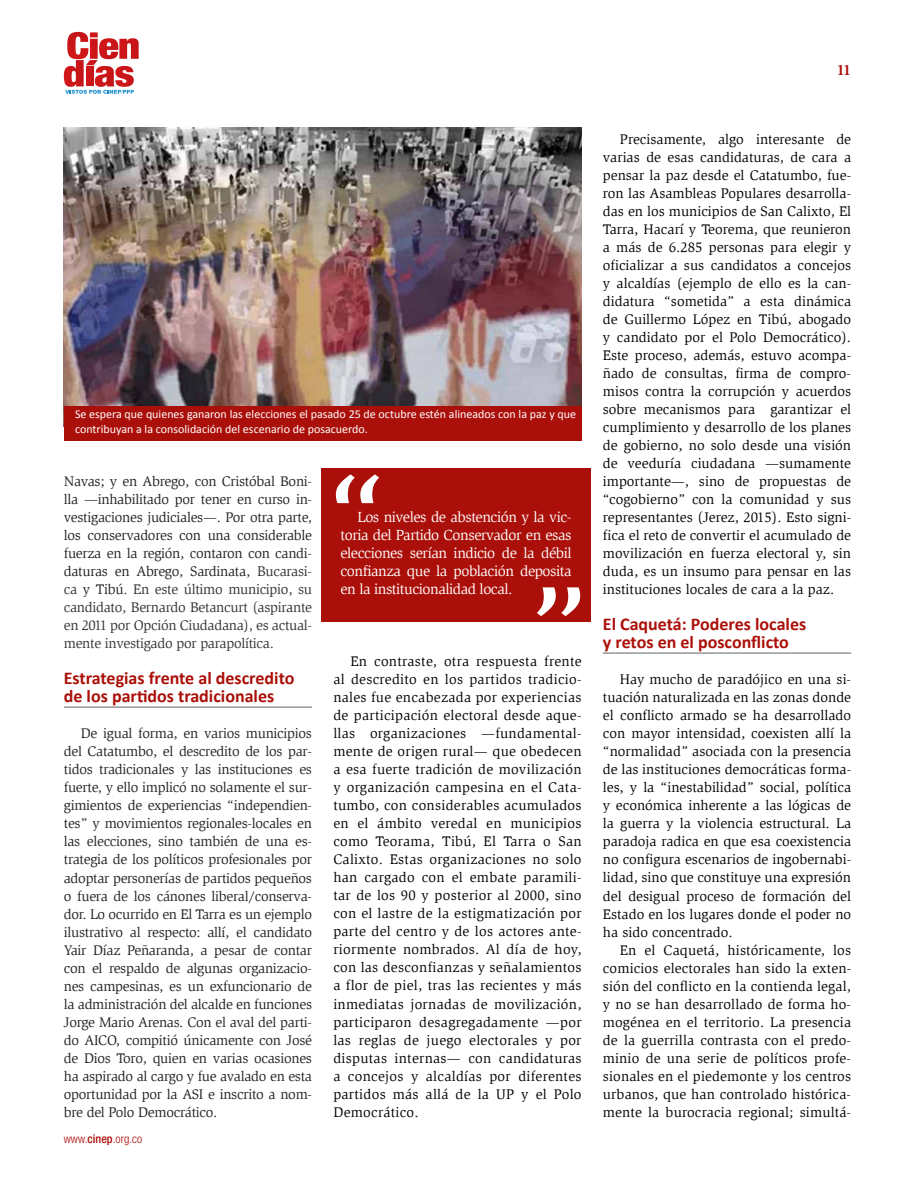
<style>
.page{position:relative;width:915px;height:1187px;background:#fff}
.page>*{position:absolute;margin:0;border:0;box-sizing:border-box;transform-origin:0 0}
.t1{font:700 18px/18px "Calibri";color:#ab0f09}
.t2{font:15px/18px "Slimbach Std";letter-spacing:-.03em;color:#fff;text-align:justify}
.t3{font:700 15px "Slimbach Std";color:#ab0f09}
.t4{font:14.25px/18px "Slimbach Std";color:#000;text-align:justify}
.t5{font:14.25px/18px "Slimbach Std";letter-spacing:-.02em;color:#222;text-align:justify}
.t6{font:12px/14.4px "Calibri";color:#fff}
.t7{font:300 condensed 12px "Helvetica Neue";color:#ab0f09}
.s1{color:#333}
.s2{font-weight:500}
</style>
<div class="page">
<svg style="left:64px;top:32px;width:75px;height:62px"></svg>
<img style="left:64px;top:128px;width:517px;height:278px">
<hr style="left:64px;top:706px;width:248px;height:1px;background:#646363">
<hr style="left:602px;top:652px;width:248px;height:1px;background:#646363">
<div style="left:321px;top:468px;width:269px;height:154px;background:#ab0f09"></div>
<svg style="left:537px;top:587px;width:43px;height:29px"></svg>
<svg style="left:336px;top:474px;width:43px;height:29px"></svg>
<div style="left:64px;top:406px;width:517px;height:35px;background:#ab0f09"></div>
<p class="t3" style="left:836px;top:61px;width:16px">11</p>
<p class="t6" style="left:75px;top:407px;width:502px">Se espera que quienes ganaron las elecciones el pasado 25 de octubre estén alineados con la paz y que contribuyan a la consolidación del escenario de posacuerdo.</p>
<p class="t5" style="left:64px;top:472px;width:250px">Navas; y en Abrego, con Cristóbal Boni&shy;lla —inhabilitado por tener en curso in&shy;vestigaciones judiciales—. Por otra parte, los conservadores con una considerable fuerza en la región, contaron con candi&shy;daturas en Abrego, Sardinata, <span class="s1">Bucarasi&shy;ca</span> y Tibú<span class="s1">. En este último municipio, su candidato, Bernardo Betancurt (aspirante en 2011 por Opción Ciudadana), es actual&shy;mente investigado por parapolítica.</span></p>
<p class="t1" style="left:64px;top:669px;width:232px">Estrategias frente al descredito de los partidos tradicionales</p>
<p class="t5" style="left:64px;top:724px;width:250px;text-indent:17px">De igual forma, en varios municipios del Catatumbo, el descredito de los par&shy;tidos tradicionales y las instituciones es fuerte, y ello implicó no solamente el sur&shy;gimientos de experiencias “independien&shy;tes” y movimientos regionales-locales en las elecciones, sino también de una es&shy;trategia de los políticos profesionales por adoptar personerías de partidos pequeños o fuera de los cánones liberal/conserva&shy;dor. Lo ocurrido en El Tarra es un ejemplo ilustrativo al respecto: allí, el candidato Yair Díaz Peñaranda, a pesar de contar con el respaldo de algunas organizacio&shy;nes campesinas, es un exfuncionario de la administración del alcalde en funciones Jorge Mario Arenas. Con el aval del parti&shy;do AICO, compitió únicamente con José de Dios Toro, quien en varias ocasiones ha aspirado al cargo y fue avalado en esta oportunidad por la ASI e inscrito a nom&shy;bre del Polo Democrático.</p>
<p class="t7" style="left:64px;top:1131px;width:80px">www.<span class="s2">cinep</span>.org.co</p>
<p class="t2" style="left:340px;top:508px;width:233px;text-indent:17px">Los niveles de abstención y la vic&shy;toria del Partido Conservador en esas elecciones serían indicio de la débil confianza que la población deposita en la institucionalidad local.</p>
<p class="t4" style="left:333px;top:652px;width:250px;text-indent:17px">En contraste, otra respuesta frente al descredito en los partidos tradicio&shy;nales fue encabezada por experiencias de participación electoral desde aque&shy;llas organizaciones —fundamental&shy;mente de origen rural— que obedecen a esa fuerte tradición de movilización y organización campesina en el Cata&shy;tumbo, con considerables acumulados en el ámbito veredal en municipios como Teorama, Tibú, El Tarra o San Calixto. Estas organizaciones no solo han cargado con el embate paramili&shy;tar de los 90 y posterior al 2000, sino con el lastre de la estigmatización por parte del centro y de los actores ante&shy;riormente nombrados. Al día de hoy, con las desconfianzas y señalamientos a flor de piel, tras las recientes y más inmediatas jornadas de movilización, participaron desagregadamente —por las reglas de juego electorales y por disputas internas— con candidaturas a concejos y alcaldías por diferentes partidos más allá de la UP y el Polo Democrático.</p>
<p class="t4" style="left:602px;top:130px;width:250px;text-indent:17px">Precisamente, algo interesante de varias de esas candidaturas, de cara a pensar la paz desde el Catatumbo, fue&shy;ron las Asambleas Populares desarrolla&shy;das en los municipios de San Calixto, El Tarra, Hacarí y Teorema, que reunieron a más de 6.285 personas para elegir y oficializar a sus candidatos a concejos y alcaldías (ejemplo de ello es la can&shy;didatura “sometida” a esta dinámica de Guillermo López en Tibú, abogado y candidato por el Polo Democrático).<br>Este proceso, además, estuvo acompa&shy;ñado de consultas, firma de compro&shy;misos contra la corrupción y acuerdos sobre mecanismos para garantizar el cumplimiento y desarrollo de los planes de gobierno, no solo desde una visión de veeduría ciudadana —sumamente importante—, sino de propuestas de “cogobierno” con la comunidad y sus representantes (Jerez, 2015). Esto signi&shy;fica el reto de convertir el acumulado de movilización en fuerza electoral y, sin duda, es un insumo para pensar en las instituciones locales de cara a la paz.</p>
<p class="t1" style="left:602px;top:615px;width:205px">El Caquetá: Poderes locales y retos en el posconflicto</p>
<p class="t4" style="left:602px;top:670px;width:250px;text-indent:17px">Hay mucho de paradójico en una si&shy;tuación naturalizada en las zonas donde el conflicto armado se ha desarrollado con mayor intensidad, coexisten allí la “normalidad” asociada con la presencia de las instituciones democráticas forma&shy;les, y la “inestabilidad” social, política y económica inherente a las lógicas de la guerra y la violencia estructural. La paradoja radica en que esa coexistencia no configura escenarios de ingobernabi&shy;lidad, sino que constituye una expresión del desigual proceso de formación del Estado en los lugares donde el poder no ha sido concentrado.</p>
<p class="t4" style="left:602px;top:940px;width:250px;text-indent:17px">En el Caquetá, históricamente, los comicios electorales han sido la exten&shy;sión del conflicto en la contienda legal, y no se han desarrollado de forma ho&shy;mogénea en el territorio. La presencia de la guerrilla contrasta con el predo&shy;minio de una serie de políticos profe&shy;sionales en el piedemonte y los centros urbanos, que han controlado histórica&shy;mente la burocracia regional; simultá-</p>
</div>
